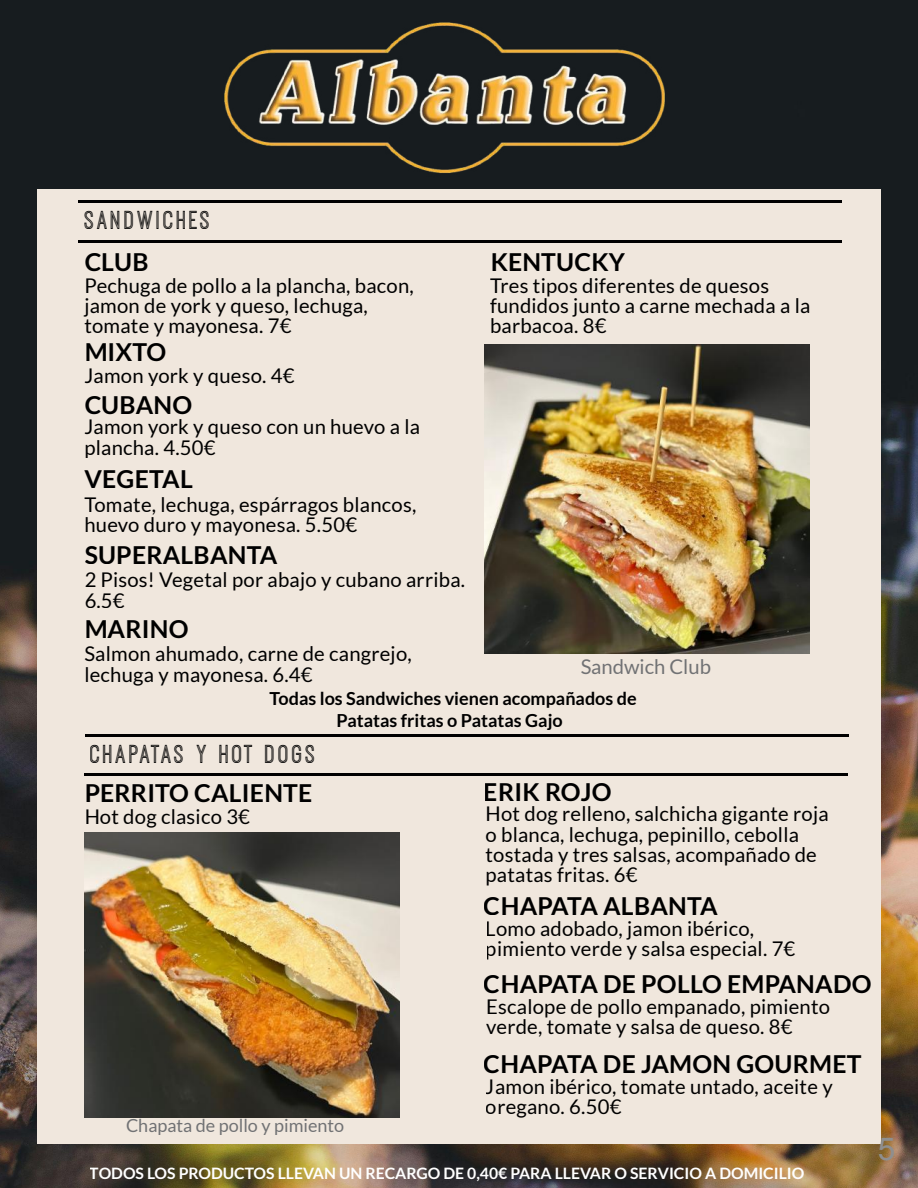
<style>
.page{position:relative;width:918px;height:1188px;background:#fff}
.page>*{position:absolute;margin:0;border:0;box-sizing:border-box;transform-origin:0 0}
.t1{font:31.5px "Arial";color:#8f8f8f}
.t2{font:27px "Ostrich Sans Inline";letter-spacing:.1em;color:#000}
.t3{font:700 24.75px "Lato";letter-spacing:.01em;color:#000}
.t4{font:20.25px/20.2px "Lato";letter-spacing:.01em;color:#000}
.t5{font:20.25px "Lato";color:#717274}
.t6{font:700 18px/21.3px "Lato";color:#000;text-align:center}
.t7{font:18px "Lato";color:#717274}
.t8{font:700 15.75px "Lato";color:#fff}
</style>
<div class="page">
<img style="left:0;top:0;width:918px;height:1188px">
<div style="left:37px;top:189px;width:844px;height:954px;background:#f0e7dd"></div>
<hr style="left:79px;top:240px;width:83px;height:2px;background:#000">
<hr style="left:162px;top:240px;width:83px;height:2px;background:#000">
<hr style="left:245px;top:240px;width:84px;height:2px;background:#000">
<hr style="left:329px;top:240px;width:83px;height:2px;background:#000">
<hr style="left:412px;top:240px;width:83px;height:2px;background:#000">
<hr style="left:495px;top:240px;width:84px;height:2px;background:#000">
<hr style="left:579px;top:240px;width:83px;height:2px;background:#000">
<hr style="left:662px;top:240px;width:83px;height:2px;background:#000">
<hr style="left:745px;top:240px;width:84px;height:2px;background:#000">
<svg style="left:829px;top:240px;width:12px;height:2px"></svg>
<hr style="left:86px;top:735px;width:83px;height:2px;background:#000">
<hr style="left:169px;top:735px;width:83px;height:2px;background:#000">
<hr style="left:252px;top:735px;width:84px;height:2px;background:#000">
<hr style="left:336px;top:735px;width:83px;height:2px;background:#000">
<hr style="left:419px;top:735px;width:83px;height:2px;background:#000">
<hr style="left:502px;top:735px;width:84px;height:2px;background:#000">
<hr style="left:586px;top:735px;width:83px;height:2px;background:#000">
<hr style="left:669px;top:735px;width:83px;height:2px;background:#000">
<hr style="left:752px;top:735px;width:84px;height:2px;background:#000">
<svg style="left:836px;top:735px;width:12px;height:2px"></svg>
<hr style="left:84px;top:773px;width:84px;height:2px;background:#000">
<hr style="left:168px;top:773px;width:83px;height:2px;background:#000">
<hr style="left:251px;top:773px;width:83px;height:2px;background:#000">
<hr style="left:334px;top:773px;width:84px;height:2px;background:#000">
<hr style="left:418px;top:773px;width:83px;height:2px;background:#000">
<hr style="left:501px;top:773px;width:83px;height:2px;background:#000">
<hr style="left:584px;top:773px;width:84px;height:2px;background:#000">
<hr style="left:668px;top:773px;width:83px;height:2px;background:#000">
<hr style="left:751px;top:773px;width:84px;height:2px;background:#000">
<svg style="left:835px;top:773px;width:12px;height:2px"></svg>
<img style="left:485px;top:345px;width:325px;height:308px">
<img style="left:84px;top:832px;width:315px;height:285px">
<img style="left:57px;top:0;width:804px;height:203px">
<h2 class="t2" style="left:84px;top:207px;width:127px">SANDWICHES</h2>
<p class="t3" style="left:84px;top:247px;width:66px">CLUB</p>
<p class="t3" style="left:490px;top:247px;width:136px">KENTUCKY</p>
<p class="t4" style="left:84px;top:275px;width:331px">Pechuga de pollo a la plancha, bacon, jamon de york y queso, lechuga, tomate y mayonesa. 7€</p>
<p class="t4" style="left:490px;top:275px;width:322px">Tres tipos diferentes de quesos fundidos junto a carne mechada a la barbacoa. 8€</p>
<p class="t3" style="left:84px;top:337px;width:84px">MIXTO</p>
<p class="t4" style="left:84px;top:365px;width:212px">Jamon york y queso. 4€</p>
<p class="t3" style="left:84px;top:390px;width:109px">CUBANO</p>
<p class="t4" style="left:84px;top:416px;width:337px">Jamon york y queso con un huevo a la plancha. 4.50€</p>
<p class="t4" style="left:84px;top:494px;width:333px">Tomate, lechuga, espárragos blancos, huevo duro y mayonesa. 5.50€</p>
<p class="t3" style="left:85px;top:539px;width:194px">SUPERALBANTA</p>
<p class="t4" style="left:84px;top:569px;width:382px">2 Pisos! Vegetal por abajo y cubano arriba.<br>6.5€</p>
<p class="t3" style="left:84px;top:464px;width:110px">VEGETAL</p>
<p class="t3" style="left:84px;top:613px;width:106px">MARINO</p>
<p class="t4" style="left:84px;top:644px;width:329px">Salmon ahumado, carne de cangrejo, lechuga y mayonesa. 6.4€</p>
<p class="t5" style="left:581px;top:654px;width:132px">Sandwich Club</p>
<p class="t6" style="left:270px;top:688px;width:369px">Todas los Sandwiches vienen acompañados de<br>Patatas fritas o Patatas Gajo</p>
<h2 class="t2" style="left:90px;top:740px;width:227px">CHAPATAS Y HOT DOGS</h2>
<p class="t3" style="left:84px;top:778px;width:230px">PERRITO CALIENTE</p>
<p class="t3" style="left:484px;top:777px;width:129px">ERIK ROJO</p>
<p class="t4" style="left:84px;top:806px;width:167px">Hot dog clasico 3€</p>
<p class="t7" style="left:126px;top:1114px;width:220px">Chapata de pollo y pimiento</p>
<p class="t4" style="left:486px;top:803px;width:345px">Hot dog relleno, salchicha gigante roja o blanca, lechuga, pepinillo, cebolla tostada y tres salsas, acompañado de patatas fritas. 6€</p>
<p class="t3" style="left:484px;top:890px;width:235px">CHAPATA ALBANTA</p>
<p class="t4" style="left:486px;top:918px;width:311px">Lomo adobado, jamon ibérico, pimiento verde y salsa especial. 7€</p>
<p class="t4" style="left:486px;top:996px;width:345px">Escalope de pollo empanado, pimiento verde, tomate y salsa de queso. 8€</p>
<p class="t3" style="left:484px;top:969px;width:389px">CHAPATA DE POLLO EMPANADO</p>
<p class="t3" style="left:484px;top:1049px;width:379px">CHAPATA DE JAMON GOURMET</p>
<p class="t4" style="left:486px;top:1076px;width:348px">Jamon ibérico, tomate untado, aceite y oregano. 6.50€</p>
<p class="t8" style="left:90px;top:1163px;width:716px">TODOS LOS PRODUCTOS LLEVAN UN RECARGO DE 0,40€ PARA LLEVAR O SERVICIO A DOMICILIO</p>
<h1 class="t1" style="left:878px;top:1131px;width:19px">5</h1>
</div>
